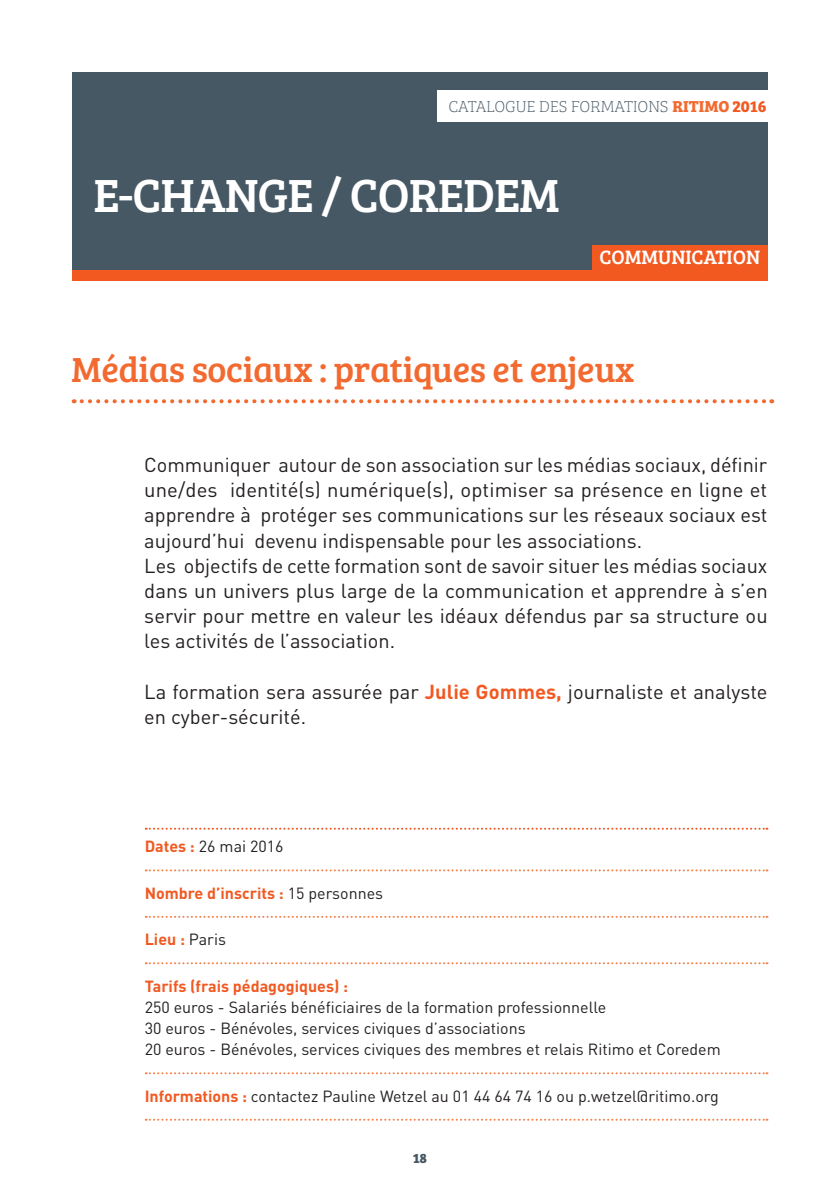
<style>
.page{position:relative;width:840px;height:1191px;background:#fff}
.page>*{position:absolute;margin:0;border:0;box-sizing:border-box;transform-origin:0 0}
.t1{font:48px "Bree Serif";letter-spacing:-.02em;color:#fff}
.t2{font:36px "Bree Serif";letter-spacing:-.01em;color:#f26a30}
.t3{font:20px/25.2px "DIN";color:#231f20}
.t4{font:20px "Bree Serif";color:#fff}
.t5{font:16.4px "Bree Serif Th";color:#556571}
.t6{font:16px/21.2px "DIN";color:#231f20}
.t7{font:700 16px "DIN";color:#f15921}
.t8{font:700 14px "Bree";color:#475865}
.s1{font-family:"Bree Serif";font-weight:700;color:#f26a30}
.s2{font-family:"Bree Serif";font-weight:700;color:#f15921}
.s3{font-weight:700;color:#f15921}
.s4{font-weight:400;color:#231f20}
</style>
<div class="page">
<svg style="left:146px;top:827px;width:621px;height:2px"></svg>
<svg style="left:146px;top:869px;width:621px;height:2px"></svg>
<svg style="left:146px;top:916px;width:621px;height:2px"></svg>
<svg style="left:146px;top:962px;width:621px;height:2px"></svg>
<svg style="left:146px;top:1072px;width:621px;height:2px"></svg>
<svg style="left:146px;top:1118px;width:621px;height:2px"></svg>
<div style="left:72px;top:72px;width:694px;height:209px;background:#475865"></div>
<div style="left:72px;top:270px;width:694px;height:11px;background:#f15921"></div>
<div style="left:437px;top:91px;width:401px;height:31px;background:#fff"></div>
<svg style="left:82px;top:399px;width:689px;height:4px"></svg>
<div style="left:592px;top:245px;width:174px;height:25px;background:#f15921"></div>
<p class="t5" style="left:448px;top:95px;width:319px">CATALOGUE DES FORMATIONS <span class="s1">RITIMO</span> <span class="s2">2016</span></p>
<h1 class="t1" style="left:94px;top:160px;width:467px">E-CHANGE / COREDEM</h1>
<p class="t4" style="left:599px;top:243px;width:162px">COMMUNICATION</p>
<h2 class="t2" style="left:72px;top:343px;width:564px">Médias sociaux : pratiques et enjeux</h2>
<p class="t3" style="left:144px;top:452px;width:624px">Communiquer autour de son association sur les médias sociaux, définir une/des identité(s) numérique(s), optimiser sa présence en ligne et apprendre à protéger ses communications sur les réseaux sociaux est aujourd’hui devenu indispensable pour les associations.<br>Les objectifs de cette formation sont de savoir situer les médias sociaux dans un univers plus large de la communication et apprendre à s’en servir pour mettre en valeur les idéaux défendus par sa structure ou les activités de l’association.</p>
<p class="t3" style="left:144px;top:678px;width:624px">La formation sera assurée par <span class="s3">Julie Gommes,</span> journaliste et analyste en cyber-sécurité.</p>
<p class="t6" style="left:145px;top:835px;width:140px"><span class="s3">Dates :</span> 26 mai 2016</p>
<p class="t7" style="left:145px;top:882px;width:240px">Nombre d’inscrits : <span class="s4">15 personnes</span></p>
<p class="t7" style="left:145px;top:929px;width:83px">Lieu : <span class="s4">Paris</span></p>
<p class="t7" style="left:145px;top:975px;width:205px">Tarifs (frais pédagogiques) :</p>
<p class="t6" style="left:145px;top:996px;width:577px">250 euros - Salariés bénéficiaires de la formation professionnelle<br>30 euros - Bénévoles, services civiques d’associations<br>20 euros - Bénévoles, services civiques des membres et relais Ritimo et Coredem</p>
<p class="t6" style="left:145px;top:1085px;width:575px"><span class="s3">Informations :</span> contactez Pauline Wetzel au 01 44 64 74 16 ou p.wetzel@ritimo.org</p>
<p class="t8" style="left:412px;top:1149px;width:16px">18</p>
</div>
